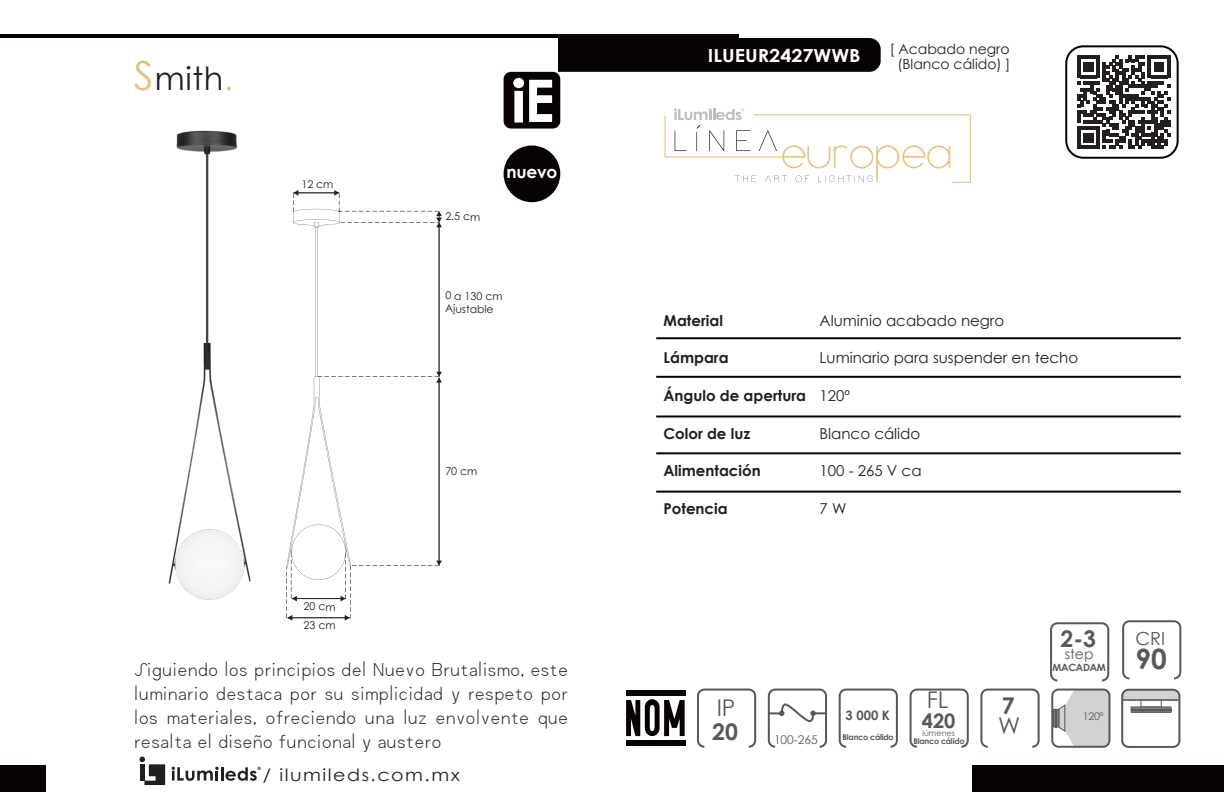
<style>
.page{position:relative;width:1224px;height:792px;background:#fff}
.page>*{position:absolute;margin:0;border:0;box-sizing:border-box;transform-origin:0 0}
.t1{font:32px "Century Gothic";color:#231f20}
.t2{font:700 28px "Century Gothic";color:#57585a}
.t3{font:700 23px "Century Gothic";color:#57585a}
.t4{font:23px "Century Gothic";color:#57585a}
.t5{font:700 20px "Century Gothic";color:#57585a}
.t6{font:300 18px/24px "Regime";letter-spacing:.02em;color:#231f20;text-align:justify}
.t7{font:700 18px "Century Gothic";color:#fff;scale:1.1 1}
.t8{font:18px "Century Gothic";color:#57585a}
.t9{font:17px "Century Gothic";letter-spacing:.08em;color:#231f20;scale:1.12 1}
.t10{font:700 17px "Century Gothic";letter-spacing:-.01em;color:#fff}
.t11{font:15px "Century Gothic";color:#231f20}
.t12{font:700 15px "Century Gothic";color:#231f20}
.t13{font:14px "Century Gothic";color:#231f20}
.t14{font:14px "Century Gothic";color:#57585a}
.t15{font:700 13px "Century Gothic";color:#57585a}
.t16{font:12px "Century Gothic";color:#57585a}
.t17{font:10.8px/13px "Century Gothic Pro";color:#231f20}
.t18{font:10.6px "Century Gothic";color:#57585a}
.t19{font:700 10px "Century Gothic";letter-spacing:-.025em;color:#57585a}
.t20{font:700 8px "Century Gothic";letter-spacing:-.025em;color:#57585a}
.t21{font:8px "Century Gothic";color:#57585a}
.s1{font-size:40px;color:#e4c180}
.s2{color:#e4c180}
</style>
<div class="page">
<div style="left:1065px;top:45px;width:114px;height:114px;border:2px solid #080302;border-radius:17px"></div>
<hr style="left:1px;top:34px;width:738px;height:4px;background:#080302">
<div style="left:558px;top:38px;width:323px;height:34px;background:#080302"></div>
<div style="left:0;top:765px;width:46px;height:27px;background:#080302"></div>
<div style="left:972px;top:765px;width:252px;height:27px;background:#080302"></div>
<hr style="left:221px;top:767px;width:3px;height:14px;background:#231f20">
<svg style="left:226px;top:767px;width:35px;height:14px"></svg>
<svg style="left:172px;top:767px;width:47px;height:14px"></svg>
<svg style="left:139px;top:757px;width:26px;height:28px"></svg>
<hr style="left:140px;top:764px;width:4px;height:17px;background:#231f20">
<div style="left:980px;top:689px;width:60px;height:59px;border:2px solid #57585a;border-radius:6px"></div>
<div style="left:697px;top:689px;width:59px;height:59px;border:2px solid #57585a;border-radius:6px"></div>
<div style="left:768px;top:689px;width:59px;height:59px;border:2px solid #57585a;border-radius:6px"></div>
<svg style="left:767px;top:703px;width:60px;height:20px"></svg>
<div style="left:626px;top:690px;width:59px;height:5px;background:#080302"></div>
<div style="left:626px;top:741px;width:59px;height:5px;background:#080302"></div>
<svg style="left:626px;top:699px;width:59px;height:37px"></svg>
<div style="left:1122px;top:620px;width:59px;height:59px;border:2px solid #57585a;border-radius:6px"></div>
<div style="left:910px;top:689px;width:59px;height:59px;border:2px solid #57585a;border-radius:6px"></div>
<div style="left:839px;top:689px;width:59px;height:59px;border:2px solid #57585a;border-radius:6px"></div>
<div style="left:504px;top:72px;width:56px;height:57px;background:#080302;border-radius:7px"></div>
<svg style="left:513px;top:78px;width:39px;height:45px"></svg>
<svg style="left:1054px;top:690px;width:55px;height:55px"></svg>
<div style="left:1051px;top:689px;width:59px;height:59px;border:2px solid #57585a;border-radius:6px"></div>
<hr style="left:656px;top:337px;width:525px;height:2px;background:#080302">
<hr style="left:656px;top:376px;width:525px;height:2px;background:#080302">
<hr style="left:656px;top:415px;width:525px;height:2px;background:#080302">
<hr style="left:656px;top:452px;width:525px;height:2px;background:#080302">
<hr style="left:656px;top:491px;width:525px;height:2px;background:#080302">
<svg style="left:665px;top:108px;width:306px;height:75px"></svg>
<img style="left:168px;top:130px;width:83px;height:470px">
<svg style="left:286px;top:190px;width:156px;height:431px"></svg>
<div style="left:504px;top:146px;width:56px;height:56px;background:#080302;border-radius:50%"></div>
<svg style="left:1124px;top:692px;width:56px;height:21px"></svg>
<hr style="left:1131px;top:709px;width:41px;height:1px;background:#57585a">
<div style="left:1121px;top:689px;width:59px;height:59px;border:2px solid #57585a;border-radius:6px"></div>
<svg style="left:1077px;top:56px;width:93px;height:93px"></svg>
<div style="left:1050px;top:622px;width:59px;height:59px;border:2px solid #57585a;border-radius:6px"></div>
<p class="t1" style="left:134px;top:59px;width:100px"><span class="s1">S</span>mith<span class="s2">.</span></p>
<p class="t17" style="left:302px;top:177px;width:33px;rotate:1deg">12 cm</p>
<p class="t17" style="left:304px;top:597px;width:34px;line-height:18.8px;rotate:1deg">20 cm<br>23 cm</p>
<p class="t17" style="left:446px;top:210px;width:36px;rotate:1deg">2.5 cm</p>
<p class="t10" style="left:506px;top:161px;width:53px">nuevo</p>
<p class="t17" style="left:446px;top:289px;width:59px;rotate:1deg">0 a 130 cm<br>Ajustable</p>
<p class="t17" style="left:446px;top:464px;width:33px;rotate:1deg">70 cm</p>
<p class="t6" style="left:134px;top:658px;width:435px">Siguiendo los principios del Nuevo Brutalismo, este luminario destaca por su simplicidad y respeto por los materiales, ofreciendo una luz envolvente que resalta el diseño funcional y austero</p>
<p class="t9" style="left:263px;top:765px;width:178px">/ ilumileds.com.mx</p>
<p class="t7" style="left:708px;top:44px;width:140px">ILUEUR2427WWB</p>
<p class="t13" style="left:890px;top:40px;width:121px">[ Acabado negro</p>
<p class="t13" style="left:897px;top:55px;width:115px">(Blanco cálido) ]</p>
<p class="t12" style="left:664px;top:311px;width:61px">Material</p>
<p class="t12" style="left:664px;top:349px;width:67px">Lámpara</p>
<p class="t12" style="left:664px;top:386px;width:144px">Ángulo de apertura</p>
<p class="t12" style="left:664px;top:424px;width:88px">Color de luz</p>
<p class="t12" style="left:664px;top:461px;width:99px">Alimentación</p>
<p class="t12" style="left:664px;top:499px;width:66px">Potencia</p>
<p class="t11" style="left:820px;top:311px;width:186px">Aluminio acabado negro</p>
<p class="t11" style="left:820px;top:349px;width:260px">Luminario para suspender en techo</p>
<p class="t11" style="left:820px;top:386px;width:32px">120º</p>
<p class="t11" style="left:820px;top:424px;width:102px">Blanco cálido</p>
<p class="t11" style="left:820px;top:462px;width:103px">100 - 265 V ca</p>
<p class="t11" style="left:820px;top:499px;width:28px">7 W</p>
<p class="t4" style="left:717px;top:693px;width:20px">IP</p>
<p class="t3" style="left:712px;top:717px;width:27px">20</p>
<p class="t16" style="left:774px;top:732px;width:45px">100-265</p>
<p class="t15" style="left:846px;top:707px;width:46px">3 000 K</p>
<p class="t20" style="left:842px;top:732px;width:53px">Blanco cálido</p>
<p class="t4" style="left:927px;top:686px;width:23px">FL</p>
<p class="t5" style="left:922px;top:708px;width:35px">420</p>
<p class="t21" style="left:923px;top:728px;width:34px">lúmenes</p>
<p class="t20" style="left:913px;top:736px;width:53px">Blanco cálido</p>
<p class="t3" style="left:1002px;top:691px;width:14px">7</p>
<p class="t4" style="left:998px;top:712px;width:24px">W</p>
<p class="t3" style="left:1060px;top:625px;width:37px">2-3</p>
<p class="t14" style="left:1065px;top:646px;width:30px">step</p>
<p class="t19" style="left:1052px;top:661px;width:55px">MACADAM</p>
<p class="t18" style="left:1083px;top:710px;width:22px">120º</p>
<p class="t8" style="left:1135px;top:628px;width:31px">CRI</p>
<p class="t2" style="left:1136px;top:642px;width:33px">90</p>
</div>
